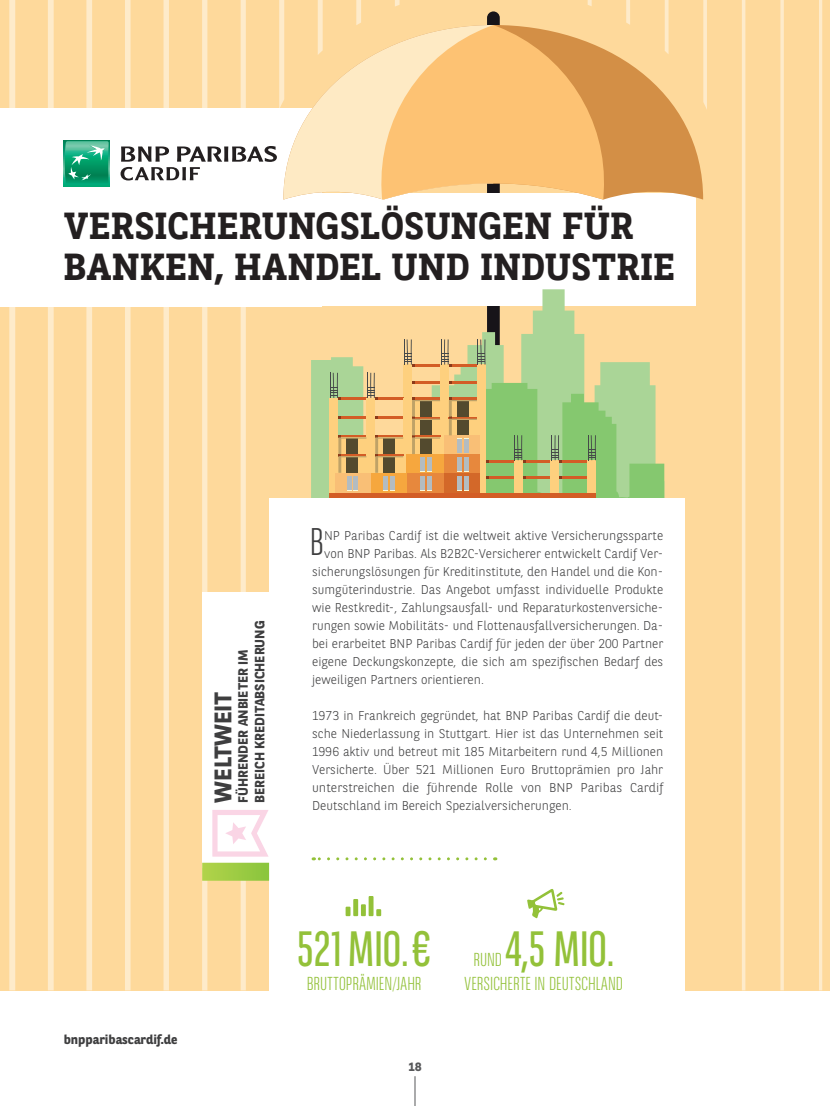
<style>
.page{position:relative;width:830px;height:1106px;background:#fff}
.page>*{position:absolute;margin:0;border:0;box-sizing:border-box;transform-origin:0 0}
.t1{font:49.5px "BNPP Sans Condensed";letter-spacing:-.005em;color:#93c139}
.t2{font:300 38.4px "BNPP Sans Condensed";color:#3e3e3f}
.t3{font:700 37.5px/40.5px "BNPP Slab Serif";letter-spacing:.015em;color:#231f20}
.t4{font:700 24px "BNPP Sans";color:#3e3e3f}
.t5{font:300 18.75px "BNPP Sans Condensed";letter-spacing:.005em;color:#93c139}
.t6{font:700 13.5px/16.5px "BNPP Sans";color:#3e3e3f}
.t7{font:300 12.75px/18px "BNPP Sans";color:#3e3e3f;text-align:justify}
.t8{font:700 12.75px "BNPP Sans";color:#3e3e3f}
.t9{font:700 12px "BNPP Sans";color:#57585a}
</style>
<div class="page">
<div style="left:0;top:0;width:829px;height:990px;background:#fed99b"></div>
<svg style="left:317px;top:0;width:5px;height:25px"></svg>
<svg style="left:626px;top:0;width:3px;height:24px"></svg>
<svg style="left:664px;top:0;width:4px;height:25px"></svg>
<svg style="left:703px;top:0;width:3px;height:107px"></svg>
<svg style="left:587px;top:0;width:4px;height:6px"></svg>
<svg style="left:9px;top:0;width:6px;height:990px;background:#feeac7"></svg>
<svg style="left:48px;top:0;width:6px;height:990px;background:#feeac7"></svg>
<svg style="left:780px;top:0;width:3px;height:990px;background:#fee8c3"></svg>
<hr style="left:819px;top:0;width:2px;height:990px;background:#feebca">
<hr style="left:742px;top:0;width:3px;height:990px;background:#feebca">
<div style="left:0;top:108px;width:321px;height:198px;background:#fff"></div>
<div style="left:321px;top:194px;width:374px;height:112px;background:#fff"></div>
<svg style="left:64px;top:140px;width:46px;height:46px"></svg>
<svg style="left:65px;top:0;width:44px;height:990px"></svg>
<svg style="left:607px;top:25px;width:95px;height:175px;fill:#d38f46"></svg>
<svg style="left:284px;top:25px;width:46px;height:175px"></svg>
<svg style="left:499px;top:25px;width:108px;height:175px;background:#f3ba70"></svg>
<svg style="left:311px;top:289px;width:339px;height:209px"></svg>
<svg style="left:329px;top:383px;width:335px;height:115px;background:#9acc80"></svg>
<hr style="left:522px;top:460px;width:28px;height:2px;background:#d35d26">
<hr style="left:522px;top:477px;width:28px;height:2px;background:#d35d26">
<hr style="left:485px;top:460px;width:28px;height:2px;background:#d35d26">
<hr style="left:485px;top:477px;width:28px;height:2px;background:#d35d26">
<hr style="left:559px;top:460px;width:28px;height:2px;background:#d35d26">
<hr style="left:559px;top:477px;width:28px;height:2px;background:#d35d26">
<div style="left:513px;top:460px;width:9px;height:33px;background:#fed07e"></div>
<div style="left:587px;top:460px;width:9px;height:33px;background:#fed07e"></div>
<svg style="left:587px;top:435px;width:8px;height:25px"></svg>
<div style="left:550px;top:460px;width:9px;height:33px;background:#fed07e"></div>
<div style="left:329px;top:398px;width:9px;height:39px;background:#fed07e"></div>
<div style="left:329px;top:437px;width:9px;height:38px;background:#fed07e"></div>
<svg style="left:479px;top:479px;width:6px;height:14px"></svg>
<div style="left:406px;top:473px;width:38px;height:20px;background:#e7883d"></div>
<div style="left:420px;top:476px;width:5px;height:14px;background:#b3bcc1"></div>
<hr style="left:427px;top:476px;width:4px;height:14px;background:#b3bcc1">
<div style="left:444px;top:473px;width:35px;height:20px;background:#d36829"></div>
<div style="left:457px;top:476px;width:5px;height:14px;background:#b3bcc1"></div>
<hr style="left:464px;top:476px;width:4px;height:14px;background:#b3bcc1">
<div style="left:329px;top:456px;width:9px;height:37px;background:#fed07e"></div>
<div style="left:335px;top:473px;width:35px;height:20px;background:#f9bf76"></div>
<div style="left:346px;top:476px;width:5px;height:14px;background:#b3bcc1"></div>
<div style="left:353px;top:476px;width:5px;height:14px;background:#b3bcc1"></div>
<div style="left:370px;top:473px;width:36px;height:20px;background:#f6a73e"></div>
<div style="left:383px;top:476px;width:5px;height:14px;background:#b3bcc1"></div>
<div style="left:390px;top:476px;width:5px;height:14px;background:#b3bcc1"></div>
<div style="left:329px;top:493px;width:267px;height:6px;background:#d35d26"></div>
<svg style="left:514px;top:435px;width:11px;height:27px"></svg>
<svg style="left:550px;top:435px;width:12px;height:27px"></svg>
<svg style="left:330px;top:0;width:169px;height:479px"></svg>
<div style="left:269px;top:498px;width:415px;height:608px;background:#fff"></div>
<svg style="left:313px;top:857px;width:172px;height:3px"></svg>
<svg style="left:120px;top:0;width:164px;height:990px"></svg>
<hr style="left:414px;top:1076px;width:1px;height:30px;background:#57585a">
<div style="left:345px;top:906px;width:5px;height:10px;background:#93c139"></div>
<div style="left:353px;top:899px;width:5px;height:17px;background:#93c139"></div>
<hr style="left:361px;top:904px;width:4px;height:12px;background:#93c139">
<div style="left:368px;top:896px;width:5px;height:20px;background:#93c139"></div>
<svg style="left:376px;top:909px;width:5px;height:7px"></svg>
<svg style="left:527px;top:889px;width:37px;height:29px"></svg>
<h3 class="t3" style="left:64px;top:204px;width:612px">VERSICHERUNGSLÖSUNGEN FÜR<br>BANKEN, HANDEL UND INDUSTRIE</h3>
<p class="t6" style="left:234px;top:803px;width:184px;rotate:-90deg">FÜHRENDER ANBIETER IM<br>BEREICH KREDITABSICHERUNG</p>
<h3 class="t4" style="left:206px;top:803px;width:113px;rotate:-90deg">WELTWEIT</h3>
<h2 class="t2" style="left:310px;top:521px;width:16px">B</h2>
<p class="t7" style="left:324px;top:526px;width:340px">NP Paribas Cardif ist die weltweit aktive Versicherungssparte</p>
<p class="t7" style="left:324px;top:544px;width:340px">von BNP Paribas. Als B2B2C-Versicherer entwickelt Cardif Ver-</p>
<p class="t7" style="left:312px;top:562px;width:352px">sicherungslösungen für Kreditinstitute, den Handel und die Kon-</p>
<p class="t7" style="left:312px;top:580px;width:352px">sumgüterindustrie. Das Angebot umfasst individuelle Produkte</p>
<p class="t7" style="left:312px;top:598px;width:352px">wie Restkredit-, Zahlungsausfall- und Reparaturkostenversiche-</p>
<p class="t7" style="left:312px;top:616px;width:352px">rungen sowie Mobilitäts- und Flottenausfallversicherungen. Da-</p>
<p class="t7" style="left:312px;top:634px;width:352px">bei erarbeitet BNP Paribas Cardif für jeden der über 200 Partner</p>
<p class="t7" style="left:312px;top:652px;width:352px">eigene Deckungskonzepte, die sich am spezifischen Bedarf des</p>
<p class="t7" style="left:312px;top:670px;width:173px">jeweiligen Partners orientieren.</p>
<p class="t7" style="left:312px;top:706px;width:352px">1973 in Frankreich gegründet, hat BNP Paribas Cardif die deut&shy;sche Niederlassung in Stuttgart. Hier ist das Unternehmen seit 1996 aktiv und betreut mit 185 Mitarbeitern rund 4,5 Millionen Versicherte. Über 521 Millionen Euro Bruttoprämien pro Jahr unterstreichen die führende Rolle von BNP Paribas Cardif</p>
<p class="t7" style="left:312px;top:796px;width:261px">Deutschland im Bereich Spezialversicherungen.</p>
<p class="t8" style="left:64px;top:1031px;width:115px">bnpparibascardif.de</p>
<h1 class="t1" style="left:297px;top:921px;width:135px">521 MIO. €</h1>
<h3 class="t5" style="left:306px;top:973px;width:116px">BRUTTOPRÄMIEN/JAHR</h3>
<p class="t9" style="left:408px;top:1058px;width:14px">18</p>
<h1 class="t1" style="left:505px;top:921px;width:110px">4,5 MIO.</h1>
<h3 class="t5" style="left:464px;top:973px;width:160px">VERSICHERTE IN DEUTSCHLAND</h3>
<h3 class="t5" style="left:473px;top:949px;width:30px">RUND</h3>
</div>
